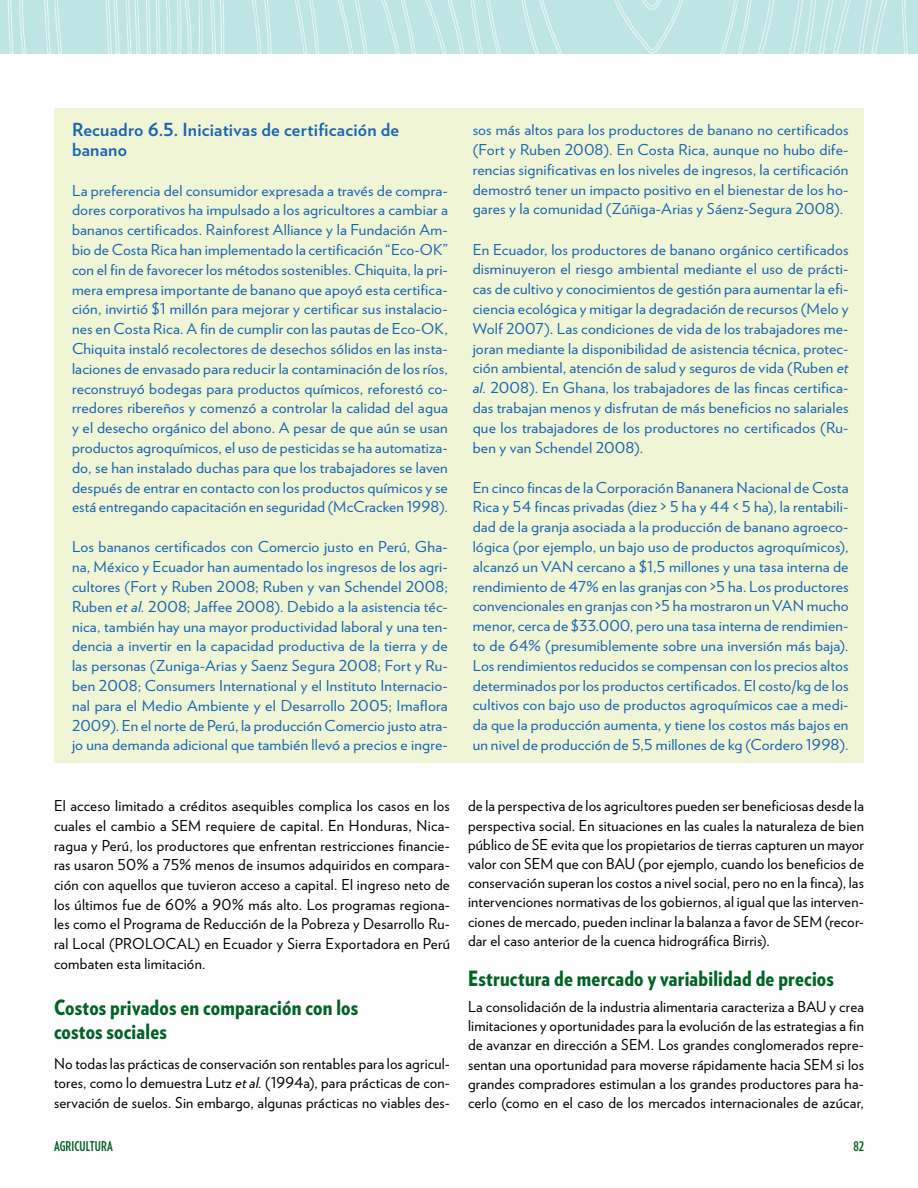
<style>
.page{position:relative;width:918px;height:1188px;background:#fff}
.page>*{position:absolute;margin:0;border:0;box-sizing:border-box;transform-origin:0 0}
.t1{font:900 21px/24px "Verlag Condensed";letter-spacing:.01em;color:#006227}
.t2{font:700 18px/19.5px "Verlag";letter-spacing:.015em;color:#1b65b0}
.t3{font:15px/19.8px "Verlag";letter-spacing:.01em;color:#1b65b0;text-align:justify;scale:1.05 1}
.t4{font:15px/19.2px "Verlag";letter-spacing:.015em;color:#000;text-align:justify}
.t5{font:700 13.5px "Verlag Compressed";letter-spacing:.01em;color:#006227}
.s1{font-style:italic}
</style>
<div class="page">
<img style="left:0;top:0;width:896px;height:54px">
<img style="left:896px;top:0;width:22px;height:54px">
<div style="left:54px;top:108px;width:810px;height:654px;background:#f0f5d5"></div>
<p class="t2" style="left:72px;top:119px;width:329px">Recuadro 6.5. Iniciativas de certificación de banano</p>
<p class="t3" style="left:72px;top:180px;width:360px">La preferencia del consumidor expresada a través de compra&shy;dores corporativos ha impulsado a los agricultores a cambiar a bananos certificados. Rainforest Alliance y la Fundación Am&shy;bio de Costa Rica han implementado la certificación “Eco-OK” con el fin de favorecer los métodos sostenibles. Chiquita, la pri&shy;mera empresa importante de banano que apoyó esta certifica&shy;ción, invirtió $1 millón para mejorar y certificar sus instalacio&shy;nes en Costa Rica. A fin de cumplir con las pautas de Eco-OK, Chiquita instaló recolectores de desechos sólidos en las insta&shy;laciones de envasado para reducir la contaminación de los ríos, reconstruyó bodegas para productos químicos, reforestó co&shy;rredores ribereños y comenzó a controlar la calidad del agua y el desecho orgánico del abono. A pesar de que aún se usan productos agroquímicos, el uso de pesticidas se ha automatiza&shy;do, se han instalado duchas para que los trabajadores se laven después de entrar en contacto con los productos químicos y se está entregando capacitación en seguridad (McCracken 1998).</p>
<p class="t3" style="left:72px;top:536px;width:360px">Los bananos certificados con Comercio justo en Perú, Gha&shy;na, México y Ecuador han aumentado los ingresos de los agri&shy;cultores (Fort y Ruben 2008; Ruben y van Schendel 2008; Ruben <span class="s1">et al.</span> 2008; Jaffee 2008). Debido a la asistencia téc&shy;nica, también hay una mayor productividad laboral y una ten&shy;dencia a invertir en la capacidad productiva de la tierra y de las personas (Zuniga-Arias y Saenz Segura 2008; Fort y Ru&shy;ben 2008; Consumers International y el Instituto Internacio&shy;nal para el Medio Ambiente y el Desarrollo 2005; Imaflora 2009). En el norte de Perú, la producción Comercio justo atra&shy;jo una demanda adicional que también llevó a precios e ingre-</p>
<p class="t4" style="left:54px;top:796px;width:398px;line-height:19.6px">El acceso limitado a créditos asequibles complica los casos en los cuales el cambio a SEM requiere de capital. En Honduras, Nica&shy;ragua y Perú, los productores que enfrentan restricciones financie&shy;ras usaron 50% a 75% menos de insumos adquiridos en compara&shy;ción con aquellos que tuvieron acceso a capital. El ingreso neto de los últimos fue de 60% a 90% más alto. Los programas regiona&shy;les como el Programa de Reducción de la Pobreza y Desarrollo Ru&shy;ral Local (PROLOCAL) en Ecuador y Sierra Exportadora en Perú combaten esta limitación.</p>
<p class="t1" style="left:54px;top:994px;width:306px">Costos privados en comparación con los costos sociales</p>
<p class="t4" style="left:54px;top:1053px;width:398px">No todas las prácticas de conservación son rentables para los agricul&shy;tores, como lo demuestra Lutz <span class="s1">et al.</span> (1994a), para prácticas de con&shy;servación de suelos. Sin embargo, algunas prácticas no viables des-</p>
<p class="t3" style="left:473px;top:119px;width:360px">sos más altos para los productores de banano no certificados (Fort y Ruben 2008). En Costa Rica, aunque no hubo dife&shy;rencias significativas en los niveles de ingresos, la certificación demostró tener un impacto positivo en el bienestar de los ho&shy;gares y la comunidad (Zúñiga-Arias y Sáenz-Segura 2008).</p>
<p class="t3" style="left:473px;top:238px;width:360px">En Ecuador, los productores de banano orgánico certificados disminuyeron el riesgo ambiental mediante el uso de prácti&shy;cas de cultivo y conocimientos de gestión para aumentar la efi&shy;ciencia ecológica y mitigar la degradación de recursos (Melo y Wolf 2007). Las condiciones de vida de los trabajadores me&shy;joran mediante la disponibilidad de asistencia técnica, protec&shy;ción ambiental, atención de salud y seguros de vida (Ruben <span class="s1">et al.</span> 2008). En Ghana, los trabajadores de las fincas certifica&shy;das trabajan menos y disfrutan de más beneficios no salariales que los trabajadores de los productores no certificados (Ru&shy;ben y van Schendel 2008).</p>
<p class="t3" style="left:473px;top:477px;width:360px">En cinco fincas de la Corporación Bananera Nacional de Costa Rica y 54 fincas privadas (diez &gt; 5 ha y 44 &lt; 5 ha), la rentabili&shy;dad de la granja asociada a la producción de banano agroeco&shy;lógica (por ejemplo, un bajo uso de productos agroquímicos), alcanzó un VAN cercano a $1,5 millones y una tasa interna de rendimiento de 47% en las granjas con &gt;5 ha. Los productores convencionales en granjas con &gt;5 ha mostraron un VAN mucho menor, cerca de $33.000, pero una tasa interna de rendimien&shy;to de 64% (presumiblemente sobre una inversión más baja).<br>Los rendimientos reducidos se compensan con los precios altos determinados por los productos certificados. El costo/kg de los cultivos con bajo uso de productos agroquímicos cae a medi&shy;da que la producción aumenta, y tiene los costos más bajos en un nivel de producción de 5,5 millones de kg (Cordero 1998).</p>
<p class="t4" style="left:468px;top:796px;width:398px">de la perspectiva de los agricultores pueden ser beneficiosas desde la perspectiva social. En situaciones en las cuales la naturaleza de bien público de SE evita que los propietarios de tierras capturen un mayor valor con SEM que con BAU (por ejemplo, cuando los beneficios de conservación superan los costos a nivel social, pero no en la finca), las intervenciones normativas de los gobiernos, al igual que las interven&shy;ciones de mercado, pueden inclinar la balanza a favor de SEM (recor&shy;dar el caso anterior de la cuenca hidrográfica Birris).</p>
<p class="t1" style="left:468px;top:966px;width:367px">Estructura de mercado y variabilidad de precios</p>
<p class="t4" style="left:468px;top:996px;width:397px">La consolidación de la industria alimentaria caracteriza a BAU y crea limitaciones y oportunidades para la evolución de las estrategias a fin de avanzar en dirección a SEM. Los grandes conglomerados repre&shy;sentan una oportunidad para moverse rápidamente hacia SEM si los grandes compradores estimulan a los grandes productores para ha&shy;cerlo (como en el caso de los mercados internacionales de azúcar,</p>
<p class="t5" style="left:54px;top:1136px;width:60px">AGRICULTURA</p>
<p class="t5" style="left:853px;top:1136px;width:12px">82</p>
</div>
